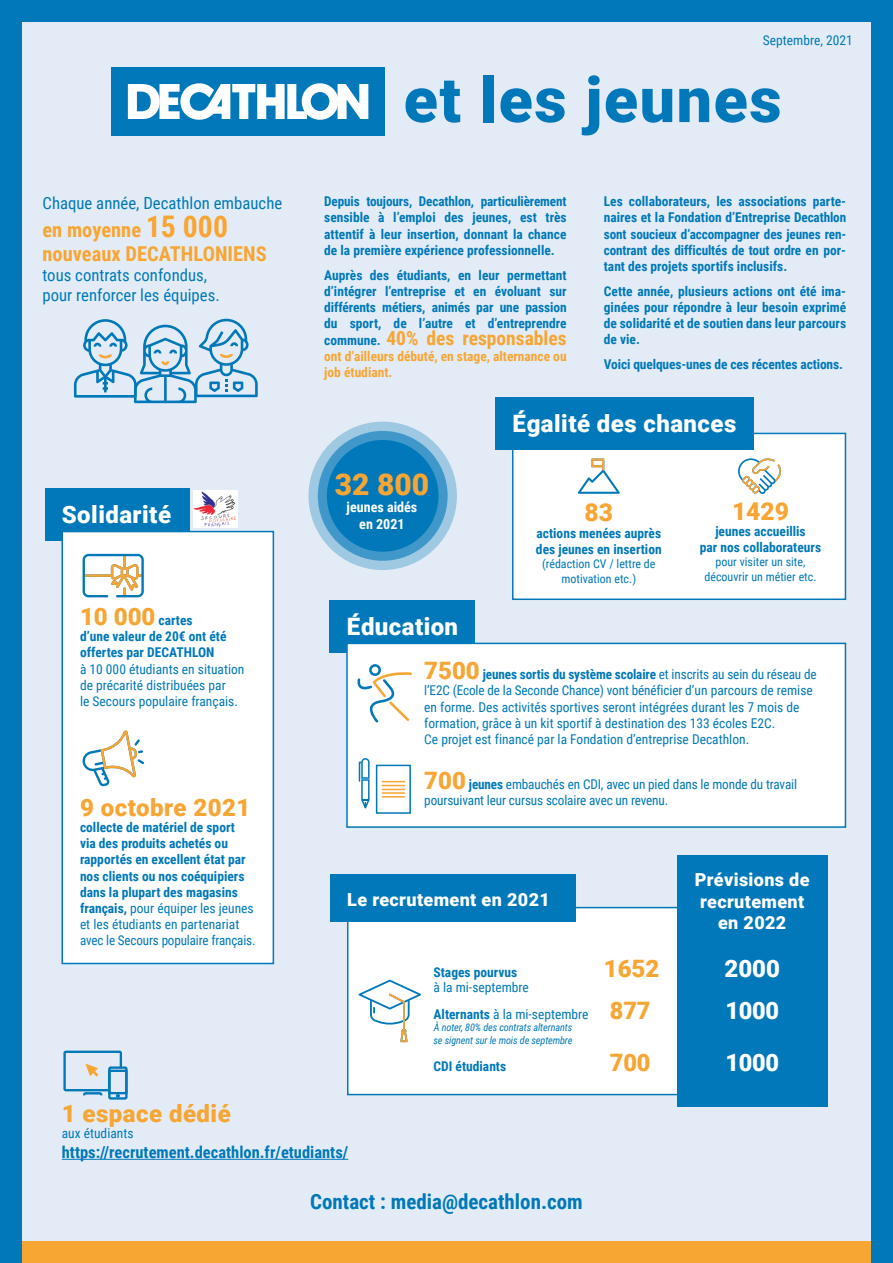
<style>
.page{position:relative;width:893px;height:1263px;background:#e3ecf6}
.page>*{position:absolute;margin:0;border:0;box-sizing:border-box;transform-origin:0 0}
.t1{font:900 62.85px "Roboto";letter-spacing:.025em;color:#0078b9}
.t2{font:900 30px "Roboto";color:#f7a533}
.t3{font:900 24.6px "Roboto";color:#f7a533}
.t4{font:900 24px "Roboto";letter-spacing:.02em;color:#fff}
.t5{font:900 24px "Roboto";letter-spacing:.02em;color:#f7a533}
.t6{font:700 21px "Roboto Condensed";color:#0078b9}
.t7{font:700 20.55px/24.6px "Roboto Condensed";color:#f7a533}
.t8{font:700 19.5px "Roboto Condensed";color:#f7a533}
.t9{font:900 18px/21.6px "Roboto";letter-spacing:.02em;color:#fff;text-align:center}
.t10{font:16.8px/20.1px "Roboto Condensed";color:#0078b9}
.t11{font:700 16.5px "Roboto Condensed";color:#0078b9}
.t12{font:700 14.1px/17px "Roboto Condensed";color:#fff;text-align:center}
.t13{font:700 13.5px/16.2px "Roboto Condensed";color:#0078b9;text-align:justify}
.t14{font:13.5px/16.2px "Roboto Condensed";color:#0078b9}
.t15{font:700 13.5px/16.2px "Roboto Condensed";color:#f7a533}
.t16{font:12px/14.4px "Roboto Condensed";color:#0078b9;text-align:center}
.t17{font:italic 10.5px/12.6px "Roboto Condensed";letter-spacing:-.01em;color:#0078b9}
.s1{font-size:29.85px}
.s2{font-family:"Roboto";font-weight:900;font-size:24px;color:#f7a533}
.s3{font-weight:400}
.s4{font-size:13.5px;color:#0078b9}
.s5{font-weight:700}
</style>
<div class="page">
<div style="left:0;top:0;width:893px;height:21px;background:#0078b9"></div>
<div style="left:0;top:1242px;width:893px;height:21px;background:#f7a533"></div>
<div style="left:0;top:0;width:21px;height:1263px;background:#0078b9"></div>
<div style="left:111px;top:68px;width:274px;height:68px;background:#0078b9"></div>
<svg style="left:128px;top:83px;width:240px;height:37px"></svg>
<hr style="left:62px;top:1159px;width:286px;height:1px;background:#0078b9">
<svg style="left:63px;top:1050px;width:65px;height:50px"></svg>
<svg style="left:74px;top:319px;width:184px;height:84px"></svg>
<div style="left:330px;top:600px;width:145px;height:52px;background:#0078b9"></div>
<div style="left:347px;top:643px;width:498px;height:184px;background:#fff"></div>
<div style="left:346px;top:643px;width:500px;height:185px;border:2px solid #0078b9"></div>
<svg style="left:357px;top:664px;width:55px;height:59px"></svg>
<div style="left:361px;top:779px;width:9px;height:21px;border:2px solid #0078b9"></div>
<svg style="left:358px;top:758px;width:12px;height:24px"></svg>
<svg style="left:361px;top:799px;width:9px;height:10px"></svg>
<div style="left:376px;top:765px;width:35px;height:49px;border:2px solid #0078b9"></div>
<svg style="left:382px;top:781px;width:22px;height:9px"></svg>
<hr style="left:382px;top:792px;width:22px;height:2px;background:#f7a533">
<svg style="left:382px;top:796px;width:22px;height:1px"></svg>
<div style="left:872px;top:0;width:21px;height:1263px;background:#0078b9"></div>
<div style="left:348px;top:907px;width:403px;height:187px;background:#fff"></div>
<div style="left:347px;top:907px;width:405px;height:188px;border:2px solid #0078b9"></div>
<div style="left:330px;top:874px;width:245px;height:47px;background:#0078b9"></div>
<svg style="left:358px;top:980px;width:63px;height:62px"></svg>
<div style="left:677px;top:855px;width:150px;height:252px;background:#0078b9"></div>
<div style="left:45px;top:488px;width:145px;height:52px;background:#0078b9"></div>
<div style="left:62px;top:531px;width:211px;height:432px;background:#fff"></div>
<div style="left:61px;top:531px;width:213px;height:433px;border:2px solid #0078b9"></div>
<svg style="left:83px;top:554px;width:61px;height:43px"></svg>
<svg style="left:82px;top:730px;width:62px;height:56px"></svg>
<img style="left:193px;top:491px;width:44px;height:37px">
<div style="left:512px;top:433px;width:334px;height:167px;background:#fff;border:2px solid #0078b9"></div>
<div style="left:495px;top:397px;width:258px;height:52px;background:#0078b9"></div>
<svg style="left:578px;top:458px;width:42px;height:36px"></svg>
<svg style="left:738px;top:458px;width:43px;height:36px"></svg>
<div style="left:308px;top:422px;width:149px;height:148px;background:#9fc9e3;border-radius:50%"></div>
<div style="left:318px;top:431px;width:130px;height:130px;background:#3f98c9;border-radius:50%"></div>
<div style="left:327px;top:440px;width:112px;height:112px;background:#0078b9;border-radius:50%"></div>
<p class="t14" style="left:763px;top:31px;width:91px">Septembre, 2021</p>
<p class="t10" style="left:43px;top:192px;width:241px">Chaque année, Decathlon embauche</p>
<p class="t7" style="left:43px;top:216px;width:226px">en moyenne <span class="s1">15 000 </span>nouveaux DECATHLONIENS</p>
<p class="t10" style="left:43px;top:265px;width:179px">tous contrats confondus, pour renforcer les équipes.</p>
<p class="t4" style="left:62px;top:498px;width:111px">Solidarité</p>
<p class="t13" style="left:80px;top:611px;width:114px"><span class="s2">10 000</span> cartes</p>
<p class="t13" style="left:80px;top:628px;width:166px;text-align:left">d’une valeur de 20€ ont été offertes par DECATHLON<br><span class="s3">à 10 000 étudiants en situation</span></p>
<p class="t14" style="left:80px;top:676px;width:159px">de précarité distribuées par le Secours populaire français.</p>
<p class="t5" style="left:80px;top:790px;width:172px">9 octobre 2021</p>
<p class="t13" style="left:80px;top:818px;width:177px;text-align:left">collecte de matériel de sport<br>via des produits achetés ou rapportés en excellent état par nos clients ou nos coéquipiers dans la plupart des magasins français, <span class="s3">pour équiper les jeunes et les étudiants en partenariat avec le Secours populaire français.</span></p>
<p class="t1" style="left:404px;top:56px;width:379px">et les jeunes</p>
<p class="t13" style="left:324px;top:193px;width:244px">Depuis toujours, Decathlon, particulièrement sensible à l’emploi des jeunes, est très attentif à leur insertion, donnant la chance de la première expérience professionnelle.</p>
<p class="t13" style="left:324px;top:266px;width:244px">Auprès des étudiants, en leur permettant d’intégrer l’entreprise et en évoluant sur différents métiers, animés par une passion du sport, de l’autre et d’entreprendre</p>
<p class="t8" style="left:324px;top:324px;width:244px"><span class="s4">commune.</span> 40% des responsables</p>
<p class="t15" style="left:324px;top:347px;width:244px">ont d’ailleurs débuté, en stage, alternance ou job étudiant.</p>
<p class="t13" style="left:604px;top:193px;width:244px">Les collaborateurs, les associations parte&shy;naires et la Fondation d’Entreprise Decathlon sont soucieux d’accompagner des jeunes ren&shy;contrant des difficultés de tout ordre en por&shy;tant des projets sportifs inclusifs.</p>
<p class="t13" style="left:604px;top:282px;width:244px">Cette année, plusieurs actions ont été ima&shy;ginées pour répondre à leur besoin exprimé de solidarité et de soutien dans leur parcours de vie.</p>
<p class="t13" style="left:604px;top:356px;width:241px">Voici quelques-unes de ces récentes actions.</p>
<p class="t2" style="left:335px;top:463px;width:96px">32 800</p>
<p class="t12" style="left:347px;top:498px;width:72px">jeunes aidés en 2021</p>
<p class="t4" style="left:513px;top:407px;width:225px">Égalité des chances</p>
<p class="t3" style="left:585px;top:495px;width:30px">83</p>
<p class="t13" style="left:536px;top:524px;width:127px">actions menées auprès des jeunes en insertion</p>
<p class="t16" style="left:542px;top:556px;width:115px">(rédaction CV / lettre de motivation etc.)</p>
<p class="t3" style="left:732px;top:494px;width:59px">1429</p>
<p class="t13" style="left:700px;top:522px;width:123px;text-align:center">jeunes accueillis<br>par nos collaborateurs</p>
<p class="t16" style="left:704px;top:554px;width:114px">pour visiter un site, découvrir un métier etc.</p>
<p class="t4" style="left:347px;top:610px;width:113px">Éducation</p>
<p class="t14" style="left:424px;top:666px;width:394px"><span class="s2">7500</span> <span class="s5">jeunes sortis du système scolaire</span> et inscrits au sein du réseau de l’E2C (Ecole de la Seconde Chance) vont bénéficier d’un parcours de remise en forme. Des activités sportives seront intégrées durant les 7 mois de formation, grâce à un kit sportif à destination des 133 écoles E2C.</p>
<p class="t14" style="left:424px;top:730px;width:326px">Ce projet est financé par la Fondation d’entreprise Decathlon.</p>
<p class="t14" style="left:424px;top:775px;width:374px"><span class="s2">700</span> <span class="s5">jeunes</span> embauchés en CDI, avec un pied dans le monde du travail poursuivant leur cursus scolaire avec un revenu.</p>
<p class="t9" style="left:347px;top:888px;width:204px">Le recrutement en 2021</p>
<p class="t13" style="left:434px;top:963px;width:85px">Stages pourvus</p>
<p class="t5" style="left:604px;top:951px;width:57px">1652</p>
<p class="t14" style="left:434px;top:978px;width:97px">à la mi-septembre</p>
<p class="t14" style="left:434px;top:1005px;width:218px"><span class="s5">Alternants</span> à la mi-septembre <span class="s2">877</span></p>
<p class="t17" style="left:434px;top:1021px;width:140px">À noter, 80% des contrats alternants se signent sur le mois de septembre</p>
<p class="t13" style="left:434px;top:1057px;width:74px">CDI étudiants</p>
<p class="t5" style="left:610px;top:1045px;width:42px">700</p>
<p class="t9" style="left:695px;top:868px;width:116px">Prévisions de recrutement en 2022</p>
<p class="t4" style="left:724px;top:951px;width:57px">2000</p>
<p class="t4" style="left:725px;top:993px;width:55px">1000</p>
<p class="t4" style="left:725px;top:1046px;width:55px">1000</p>
<p class="t5" style="left:62px;top:1097px;width:170px">1 espace dédié</p>
<p class="t14" style="left:62px;top:1125px;width:73px">aux étudiants</p>
<p class="t11" style="left:62px;top:1141px;width:288px">https://recrutement.decathlon.fr/etudiants/</p>
<p class="t6" style="left:310px;top:1187px;width:274px">Contact : media@decathlon.com</p>
</div>
